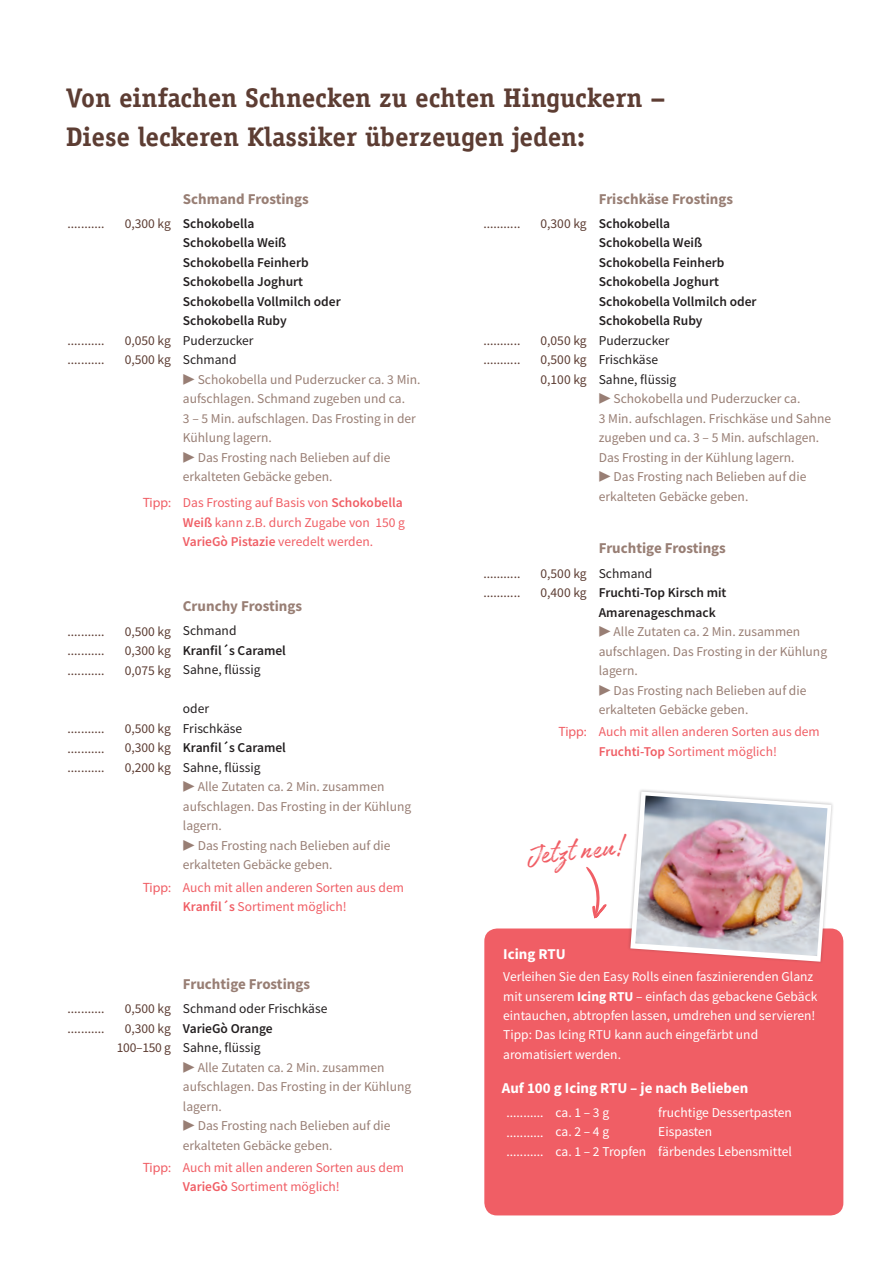
<style>
.page{position:relative;width:893px;height:1263px;background:#fff}
.page>*{position:absolute;margin:0;border:0;box-sizing:border-box;transform-origin:0 0}
.t1{font:31.35px "Authenia";color:#f05e65}
.t2{font:700 27px/39px "Officina Serif LT";color:#5d3d33}
.t3{font:700 15px "Source Sans Pro";color:#987e74}
.t4{font:700 15px "Source Sans Pro";color:#fff}
.t5{font:13.5px/19.5px "Source Sans Pro";color:#987e74}
.t6{font:13.5px/19.5px "Source Sans Pro";color:#fff}
.t7{font:13.5px/19.5px "Source Sans Pro";color:#5d3d33}
.t8{font:600 13.5px/19.5px "Source Sans Pro";color:#231f20}
.t9{font:13.5px/19.5px "Source Sans Pro";color:#f05e65}
.t10{font:13.5px/19.5px "Source Sans Pro";color:#231f20}
.s1{font-family:"Myriad Pro"}
.s2{font-weight:600}
.s3{font-weight:700}
</style>
<div class="page">
<div style="left:484px;top:928px;width:359px;height:287px;background:#f05e65;border-radius:13px"></div>
<div style="left:627px;top:789px;width:207px;height:176px;background:#231f20;opacity:.25"></div>
<svg style="left:630px;top:791px;width:201px;height:171px"></svg>
<img style="left:635px;top:795px;width:192px;height:161px">
<svg style="left:586px;top:867px;width:21px;height:52px"></svg>
<h2 class="t2" style="left:66px;top:78px;width:601px">Von einfachen Schnecken zu echten Hinguckern –<br>Diese leckeren Klassiker überzeugen jeden:</h2>
<p class="t7" style="left:68px;top:214px;width:38px">...........</p>
<p class="t7" style="left:68px;top:331px;width:38px">........... ...........</p>
<p class="t7" style="left:68px;top:621px;width:38px;text-align:justify">........... ........... ...........</p>
<p class="t7" style="left:68px;top:719px;width:38px;text-align:justify">........... ........... ...........</p>
<p class="t3" style="left:183px;top:189px;width:127px">Schmand Frostings</p>
<p class="t7" style="left:125px;top:214px;width:48px">0,300 kg</p>
<p class="t8" style="left:183px;top:213px;width:159px">Schokobella<br>Schokobella Weiß<br>Schokobella Feinherb<br>Schokobella Joghurt<br>Schokobella Vollmilch oder<br>Schokobella Ruby</p>
<p class="t10" style="left:183px;top:331px;width:72px">Puderzucker<br>Schmand</p>
<p class="t5" style="left:183px;top:369px;width:239px">▶ Schokobella und Puderzucker ca. 3 Min. aufschlagen. Schmand zugeben und ca.<br>3 – 5 Min. aufschlagen. Das Frosting in der Kühlung lagern.<br>▶ Das Frosting nach Belieben auf die erkalteten Gebäcke geben.</p>
<p class="t9" style="left:183px;top:493px;width:224px;text-indent:-40px"><span class="s1">Tipp:</span> Das Frosting auf Basis von <span class="s2">Schokobella<br>Weiß</span> kann z.B. durch Zugabe von 150 g<br><span class="s2">VarieGò Pistazie</span> veredelt werden.</p>
<p class="t7" style="left:125px;top:331px;width:48px">0,050 kg<br>0,500 kg</p>
<p class="t3" style="left:183px;top:596px;width:121px">Crunchy Frostings</p>
<p class="t10" style="left:183px;top:621px;width:55px">Schmand</p>
<p class="t8" style="left:183px;top:641px;width:104px">Kranfil´s Caramel</p>
<p class="t10" style="left:183px;top:660px;width:79px">Sahne, flüssig</p>
<p class="t10" style="left:183px;top:699px;width:61px">oder<br>Frischkäse</p>
<p class="t8" style="left:183px;top:738px;width:104px">Kranfil´s Caramel</p>
<p class="t10" style="left:183px;top:758px;width:79px">Sahne, flüssig</p>
<p class="t5" style="left:183px;top:777px;width:230px">▶ Alle Zutaten ca. 2 Min. zusammen aufschlagen. Das Frosting in der Kühlung lagern.<br>▶ Das Frosting nach Belieben auf die erkalteten Gebäcke geben.</p>
<p class="t9" style="left:183px;top:877px;width:223px;text-indent:-40px"><span class="s1">Tipp:</span> Auch mit allen anderen Sorten aus dem<br><span class="s2">Kranfil´s</span> Sortiment möglich!</p>
<p class="t7" style="left:125px;top:621px;width:48px;text-align:justify">0,500 kg 0,300 kg 0,075 kg</p>
<p class="t7" style="left:125px;top:719px;width:48px;text-align:justify">0,500 kg 0,300 kg 0,200 kg</p>
<p class="t3" style="left:183px;top:974px;width:129px">Fruchtige Frostings</p>
<p class="t7" style="left:68px;top:999px;width:38px">........... ...........</p>
<p class="t7" style="left:117px;top:999px;width:56px;text-align:center">0,500 kg<br>0,300 kg<br>100–150 g</p>
<p class="t10" style="left:183px;top:999px;width:146px">Schmand oder Frischkäse</p>
<p class="t8" style="left:183px;top:1018px;width:91px">VarieGò Orange</p>
<p class="t10" style="left:183px;top:1038px;width:79px">Sahne, flüssig</p>
<p class="t5" style="left:183px;top:1057px;width:230px">▶ Alle Zutaten ca. 2 Min. zusammen aufschlagen. Das Frosting in der Kühlung lagern.<br>▶ Das Frosting nach Belieben auf die erkalteten Gebäcke geben.</p>
<p class="t9" style="left:183px;top:1157px;width:223px;text-indent:-40px"><span class="s1">Tipp:</span> Auch mit allen anderen Sorten aus dem<br><span class="s2">VarieGò</span> Sortiment möglich!</p>
<p class="t7" style="left:483px;top:214px;width:38px">...........</p>
<p class="t7" style="left:483px;top:331px;width:38px">........... ...........</p>
<p class="t7" style="left:540px;top:214px;width:48px">0,300 kg</p>
<p class="t7" style="left:540px;top:331px;width:48px;text-align:justify">0,050 kg 0,500 kg 0,100 kg</p>
<p class="t3" style="left:599px;top:189px;width:136px">Frischkäse Frostings</p>
<p class="t8" style="left:599px;top:213px;width:159px">Schokobella<br>Schokobella Weiß<br>Schokobella Feinherb<br>Schokobella Joghurt<br>Schokobella Vollmilch oder<br>Schokobella Ruby</p>
<p class="t10" style="left:599px;top:330px;width:79px">Puderzucker<br>Frischkäse<br>Sahne, flüssig</p>
<p class="t5" style="left:599px;top:389px;width:234px">▶ Schokobella und Puderzucker ca.<br>3 Min. aufschlagen. Frischkäse und Sahne zugeben und ca. 3 – 5 Min. aufschlagen.<br>Das Frosting in der Kühlung lagern.<br>▶ Das Frosting nach Belieben auf die erkalteten Gebäcke geben.</p>
<p class="t3" style="left:599px;top:538px;width:129px">Fruchtige Frostings</p>
<p class="t7" style="left:483px;top:563px;width:38px">........... ...........</p>
<p class="t7" style="left:540px;top:563px;width:48px">0,500 kg<br>0,400 kg</p>
<p class="t10" style="left:599px;top:563px;width:55px">Schmand</p>
<p class="t8" style="left:599px;top:583px;width:129px">Fruchti-Top Kirsch mit<br>Amarenageschmack</p>
<p class="t5" style="left:599px;top:622px;width:230px">▶ Alle Zutaten ca. 2 Min. zusammen aufschlagen. Das Frosting in der Kühlung lagern.<br>▶ Das Frosting nach Belieben auf die erkalteten Gebäcke geben.</p>
<p class="t9" style="left:559px;top:722px;width:262px;text-align:center"><span class="s1">Tipp:</span> Auch mit allen anderen Sorten aus dem<br><span class="s2">Fruchti-Top</span> Sortiment möglich!</p>
<h1 class="t1" style="left:526px;top:841px;width:98px;rotate:-7deg">Jetzt neu!</h1>
<p class="t4" style="left:503px;top:943px;width:64px">Icing RTU</p>
<p class="t6" style="left:503px;top:967px;width:316px">Verleihen Sie den Easy Rolls einen faszinierenden Glanz mit unserem <span class="s3">Icing RTU</span> – einfach das gebackene Gebäck eintauchen, abtropfen lassen, umdrehen und servieren!<br>Tipp: Das Icing RTU kann auch eingefärbt und aromatisiert werden.</p>
<p class="t4" style="left:502px;top:1078px;width:248px">Auf 100 g Icing RTU – je nach Belieben</p>
<p class="t6" style="left:506px;top:1103px;width:38px;text-align:justify">........... ........... ...........</p>
<p class="t6" style="left:555px;top:1103px;width:92px">ca. 1 – 3 g<br>ca. 2 – 4 g<br>ca. 1 – 2 Tropfen</p>
<p class="t6" style="left:658px;top:1103px;width:135px">fruchtige Dessertpasten<br>Eispasten<br>färbendes Lebensmittel</p>
</div>
